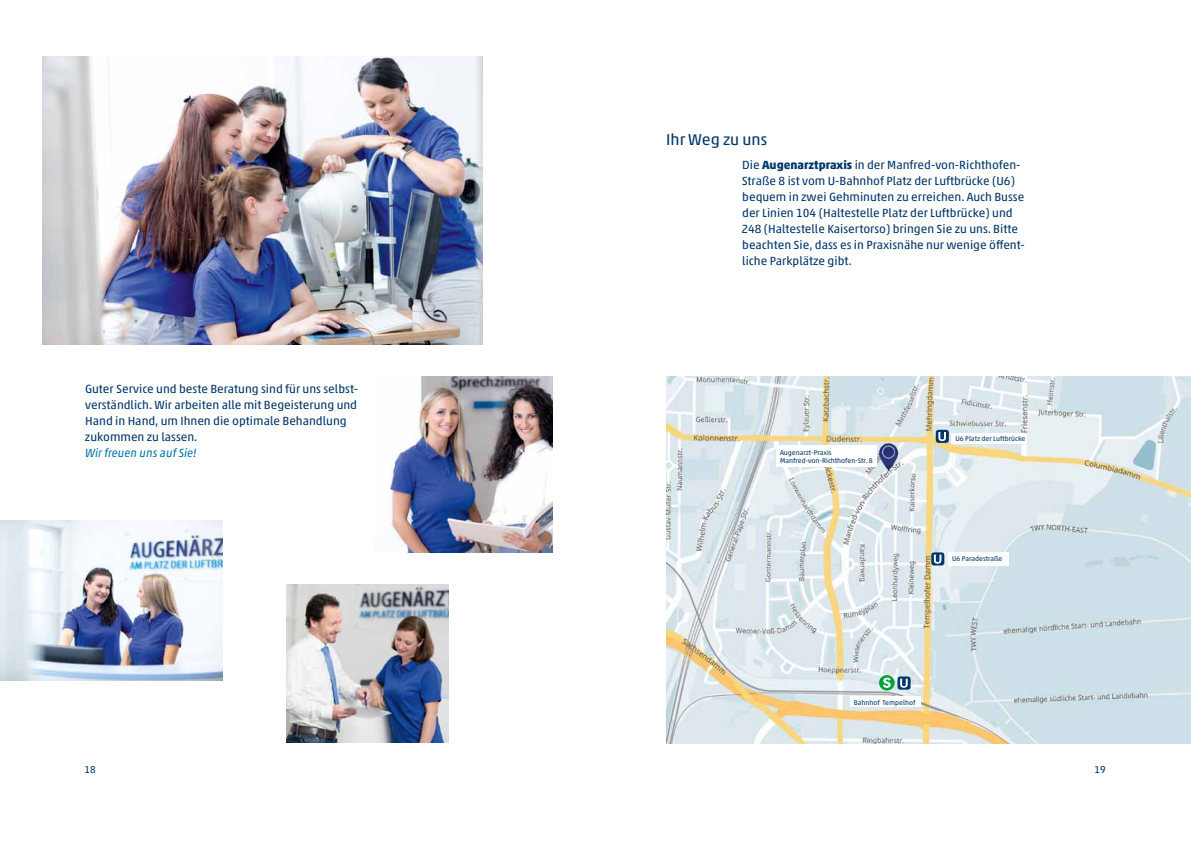
<style>
.page{position:relative;width:1191px;height:842px;background:#fff}
.page>*{position:absolute;margin:0;border:0;box-sizing:border-box;transform-origin:0 0}
.t1{font:16px "Akko Pro";color:#00376a}
.t2{font:12px/16px "Akko Pro";color:#00376a}
.t3{font:italic 12px "Akko Pro";color:#0073aa}
.t4{font:10px "Akko Pro";color:#00376a}
.t5{font:7px/8px "Akko Pro";color:#00376a}
.s1{font-weight:700}
</style>
<div class="page">
<img style="left:43px;top:57px;width:439px;height:288px">
<img style="left:0;top:520px;width:222px;height:160px">
<img style="left:286px;top:584px;width:163px;height:159px">
<img style="left:390px;top:376px;width:163px;height:177px">
<img style="left:666px;top:376px;width:525px;height:367px">
<div style="left:776px;top:446px;width:100px;height:21px;background:#fff"></div>
<div style="left:935px;top:430px;width:14px;height:13px;background:#00376a;border-radius:3px"></div>
<svg style="left:938px;top:432px;width:8px;height:9px"></svg>
<svg style="left:931px;top:552px;width:13px;height:13px"></svg>
<svg style="left:934px;top:555px;width:7px;height:9px"></svg>
<svg style="left:879px;top:675px;width:15px;height:16px"></svg>
<svg style="left:883px;top:678px;width:7px;height:10px"></svg>
<div style="left:948px;top:552px;width:60px;height:14px;background:#fff"></div>
<div style="left:951px;top:433px;width:76px;height:11px;background:#fff"></div>
<div style="left:850px;top:697px;width:71px;height:10px;background:#fff"></div>
<svg style="left:897px;top:676px;width:13px;height:14px"></svg>
<svg style="left:900px;top:679px;width:7px;height:9px"></svg>
<p class="t2" style="left:85px;top:380px;width:275px">Guter Service und beste Beratung sind für uns selbst&shy;verständlich. Wir arbeiten alle mit Begeisterung und Hand in Hand, um Ihnen die optimale Behandlung zukommen zu lassen.</p>
<p class="t3" style="left:85px;top:445px;width:113px">Wir freuen uns auf Sie!</p>
<h1 class="t1" style="left:666px;top:129px;width:102px">Ihr Weg zu uns</h1>
<p class="t2" style="left:741px;top:156px;width:285px">Die <span class="s1">Augenarztpraxis</span> in der Manfred-von-Richthofen-Straße 8 ist vom U-Bahnhof Platz der Luftbrücke (U6) bequem in zwei Gehminuten zu erreichen. Auch Busse der Linien 104 (Haltestelle Platz der Luftbrücke) und 248 (Haltestelle Kaisertorso) bringen Sie zu uns. Bitte beachten Sie, dass es in Praxisnähe nur wenige öffent&shy;liche Parkplätze gibt.</p>
<p class="t5" style="left:780px;top:449px;width:94px">Augenarzt-Praxis<br>Manfred-von-Richthofen-Str. 8</p>
<p class="t5" style="left:955px;top:435px;width:71px">U6 Platz der Luftbrücke</p>
<p class="t5" style="left:952px;top:555px;width:52px">U6 Paradestraße</p>
<p class="t5" style="left:854px;top:698px;width:63px">Bahnhof Tempelhof</p>
<p class="t4" style="left:85px;top:763px;width:13px">18</p>
<p class="t4" style="left:1094px;top:763px;width:13px">19</p>
</div>
